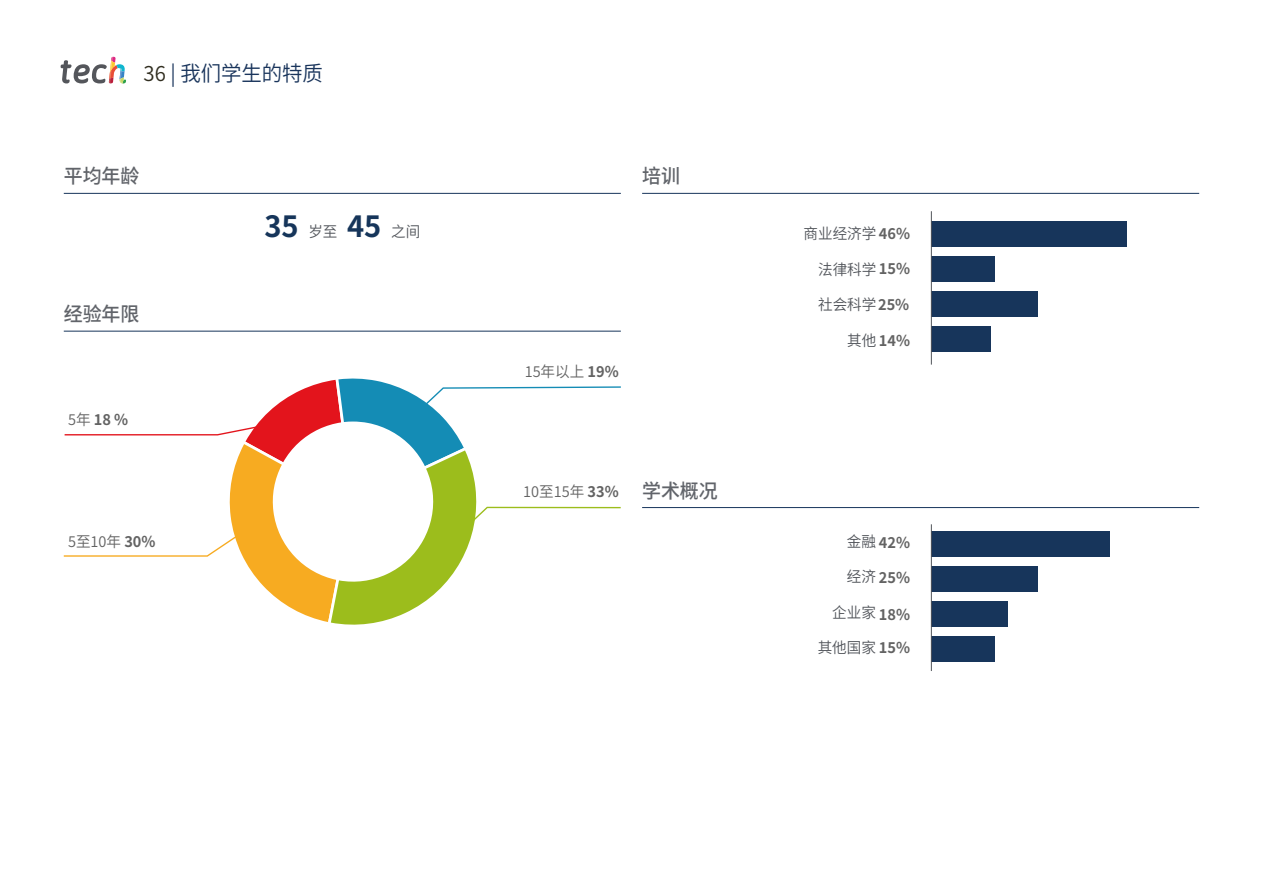
<style>
.page{position:relative;width:1263px;height:893px;background:#fff}
.page>*{position:absolute;margin:0;border:0;box-sizing:border-box;transform-origin:0 0}
.t1{font:700 30px "Source Han Sans CN";color:#16355a}
.t2{font:21px "Source Han Sans CN";color:#1a355c}
.t3{font:500 19.5px "Source Han Sans CN";color:#61646a}
.t4{font:15px "Source Han Sans CN";color:#52555b}
.t5{font:15px "Source Han Sans CN";color:#636363}
.t6{font:700 15px "Source Han Sans CN";color:#636363}
.s1{color:#312e20}
.s2{font-weight:400}
.s3{font-weight:700}
.s4{font-weight:400;font-size:15px;color:#52555b}
.s5{font-weight:700;color:#636363}
.s6{font-weight:400;color:#52555b}
</style>
<div class="page">
<svg style="left:61px;top:57px;width:65px;height:27px"></svg>
<hr style="left:64px;top:193px;width:557px;height:1px;background:#17355b">
<hr style="left:64px;top:331px;width:557px;height:1px;background:#17355b">
<svg style="left:64px;top:378px;width:557px;height:247px"></svg>
<hr style="left:642px;top:193px;width:557px;height:1px;background:#17355b">
<div style="left:931px;top:222px;width:196px;height:25px;background:#17355b"></div>
<div style="left:931px;top:256px;width:64px;height:26px;background:#17355b"></div>
<div style="left:931px;top:291px;width:107px;height:26px;background:#17355b"></div>
<div style="left:931px;top:326px;width:60px;height:26px;background:#17355b"></div>
<hr style="left:931px;top:211px;width:1px;height:154px;background:#52555b">
<div style="left:931px;top:566px;width:106px;height:26px;background:#17355b"></div>
<hr style="left:642px;top:507px;width:557px;height:1px;background:#17355b">
<div style="left:931px;top:532px;width:179px;height:25px;background:#17355b"></div>
<div style="left:931px;top:601px;width:77px;height:26px;background:#17355b"></div>
<div style="left:931px;top:636px;width:64px;height:26px;background:#17355b"></div>
<hr style="left:931px;top:524px;width:1px;height:147px;background:#52555b">
<h2 class="t2" style="left:144px;top:61px;width:181px"><span class="s1">36</span> | 我们学生的特质</h2>
<h3 class="t3" style="left:64px;top:165px;width:77px">平均年龄</h3>
<h3 class="t3" style="left:64px;top:303px;width:77px">经验年限</h3>
<p class="t6" style="left:68px;top:411px;width:62px"><span class="s2">5年</span> 18 %</p>
<p class="t5" style="left:68px;top:533px;width:89px">5至10年 <span class="s3">30%</span></p>
<h1 class="t1" style="left:264px;top:209px;width:157px">35 <span class="s4">岁至</span> 45 <span class="s4">之间</span></h1>
<h3 class="t3" style="left:642px;top:165px;width:39px">培训</h3>
<p class="t5" style="left:525px;top:363px;width:96px">15年以上 <span class="s3">19%</span></p>
<p class="t5" style="left:523px;top:483px;width:97px">10至15年 <span class="s3">33%</span></p>
<h3 class="t3" style="left:642px;top:480px;width:77px">学术概况</h3>
<p class="t4" style="left:803px;top:225px;width:108px">商业经济学 <span class="s5">46%</span></p>
<p class="t4" style="left:818px;top:261px;width:93px">法律科学 <span class="s5">15%</span></p>
<p class="t4" style="left:818px;top:296px;width:93px">社会科学<span class="s5">25%</span></p>
<p class="t6" style="left:847px;top:332px;width:64px"><span class="s6">其他</span> 14%</p>
<p class="t6" style="left:847px;top:534px;width:65px"><span class="s6">金融</span> 42%</p>
<p class="t6" style="left:847px;top:569px;width:65px"><span class="s6">经济</span> 25%</p>
<p class="t4" style="left:832px;top:604px;width:45px">企业家</p>
<p class="t4" style="left:818px;top:639px;width:94px">其他国家 <span class="s5">15%</span></p>
<p class="t6" style="left:879px;top:606px;width:33px">18%</p>
</div>
